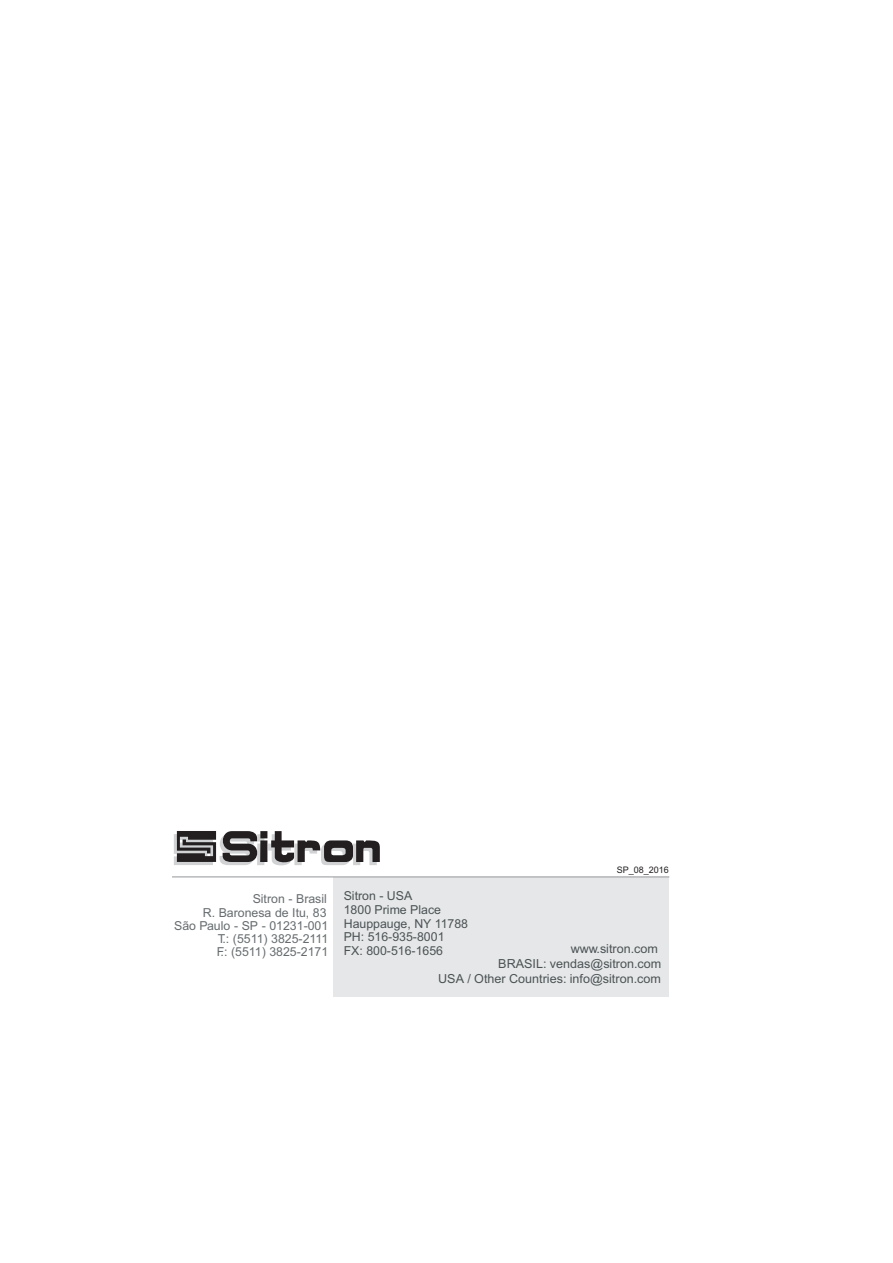
<style>
.page{position:relative;width:893px;height:1263px;background:#fff}
.page>*{position:absolute;margin:0;border:0;box-sizing:border-box;transform-origin:0 0}
.t1{font:12.45px/15.1px "Arial";color:#4b5354;text-align:right}
.t2{font:12.3px/13.2px "Arial";color:#666c6f;text-align:right}
.t3{font:12.3px/13.8px "Arial";color:#4b5354}
.t4{font:9px "Arial";color:#231f20}
</style>
<div class="page">
<svg style="left:174px;top:831px;width:206px;height:35px"></svg>
<div style="left:333px;top:877px;width:336px;height:119px;background:#e6e7e9"></div>
<hr style="left:172px;top:877px;width:497px;height:1px;background:#939598">
<p class="t2" style="left:174px;top:893px;width:156px">Sitron - Brasil<br>R. Baronesa de Itu, 83<br>São Paulo - SP - 01231-001<br>T.: (5511) 3825-2111<br>F.: (5511) 3825-2171</p>
<p class="t4" style="left:617px;top:866px;width:54px">SP_08_2016</p>
<p class="t3" style="left:344px;top:890px;width:126px">Sitron - USA<br>1800 Prime Place<br>Hauppauge, NY 11788<br>PH: 516-935-8001<br>FX: 800-516-1656</p>
<p class="t1" style="left:438px;top:942px;width:225px">www.sitron.com<br>BRASIL: vendas@sitron.com<br>USA / Other Countries: info@sitron.com</p>
</div>
